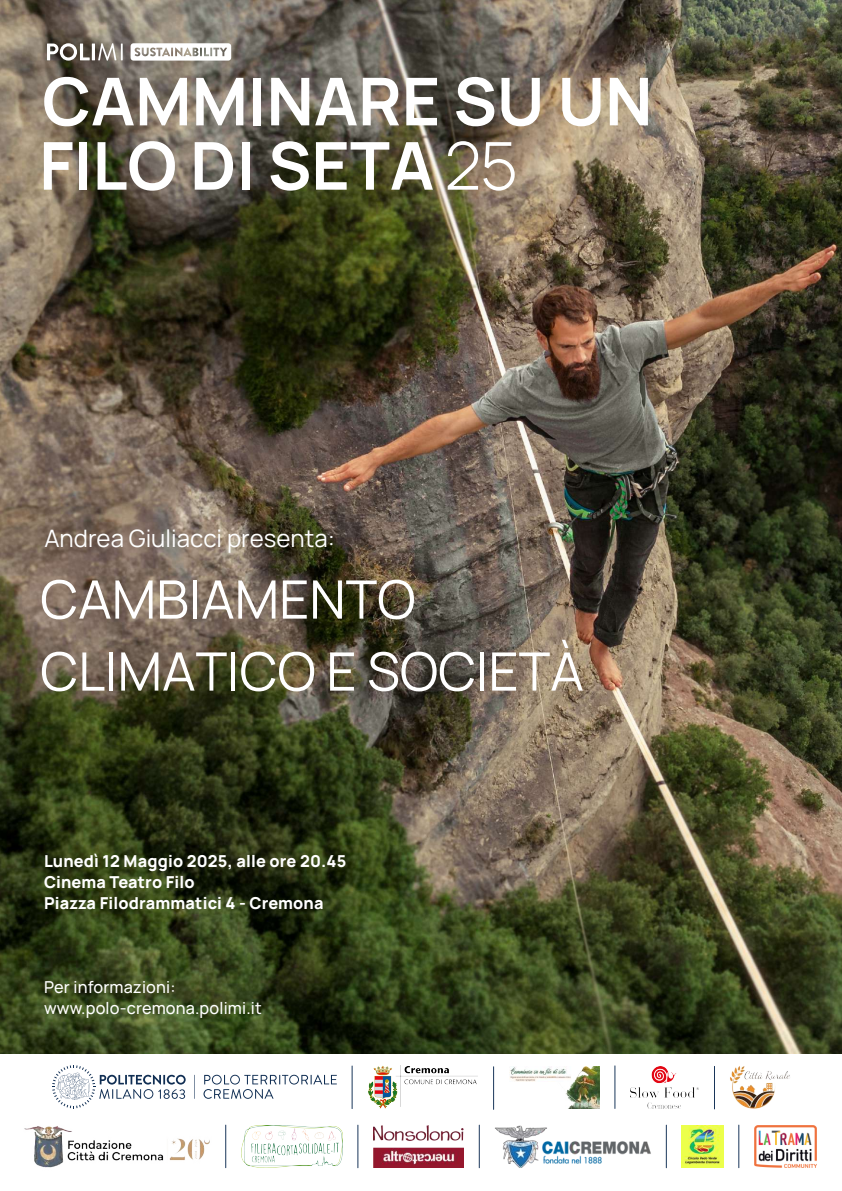
<style>
.page{position:relative;width:842px;height:1191px;background:#fff}
.page>*{position:absolute;margin:0;border:0;box-sizing:border-box;transform-origin:0 0}
.t1{font:700 66px/64.3px "Manrope";color:#fff}
.t2{font:53px/72px "Manrope";color:#fff}
.t3{font:24px "Manrope";color:#fff}
.t4{font:800 16.4px/21px "Manrope";letter-spacing:.01em;color:#fff}
.t5{font:500 16.4px/21px "Manrope";letter-spacing:.01em;color:#fff}
.s1{font-weight:300}
</style>
<div class="page">
<img style="left:0;top:0;width:842px;height:1054px">
<svg style="left:47px;top:43px;width:43px;height:18px"></svg>
<hr style="left:92px;top:44px;width:3px;height:16px;background:#fff">
<svg style="left:98px;top:43px;width:25px;height:18px"></svg>
<svg style="left:131px;top:43px;width:100px;height:18px"></svg>
<svg style="left:52px;top:1065px;width:134px;height:43px"></svg>
<svg style="left:203px;top:1074px;width:133px;height:24px"></svg>
<svg style="left:194px;top:1074px;width:1px;height:24px"></svg>
<hr style="left:479px;top:1124px;width:1px;height:44px;background:#102e53">
<hr style="left:225px;top:1124px;width:1px;height:44px;background:#102e53">
<hr style="left:493px;top:1066px;width:1px;height:43px;background:#102e53">
<hr style="left:352px;top:1065px;width:1px;height:44px;background:#102e53">
<hr style="left:614px;top:1065px;width:1px;height:43px;background:#102e53">
<hr style="left:357px;top:1124px;width:1px;height:44px;background:#102e53">
<hr style="left:666px;top:1124px;width:1px;height:44px;background:#102e53">
<hr style="left:714px;top:1066px;width:1px;height:43px;background:#102e53">
<hr style="left:738px;top:1124px;width:1px;height:44px;background:#102e53">
<hr style="left:34px;top:0;width:1px;height:1191px;background:#ef3e25">
<hr style="left:0;top:1066px;width:842px;height:1px;background:#ef3e25">
<hr style="left:0;top:1109px;width:842px;height:1px;background:#ef3e25">
<hr style="left:336px;top:1066px;width:1px;height:43px;background:#ef3e25">
<hr style="left:367px;top:1066px;width:1px;height:43px;background:#ef3e25">
<hr style="left:478px;top:1065px;width:1px;height:43px;background:#ef3e25">
<hr style="left:508px;top:1066px;width:1px;height:43px;background:#ef3e25">
<hr style="left:599px;top:1065px;width:1px;height:44px;background:#ef3e25">
<hr style="left:630px;top:1066px;width:1px;height:43px;background:#ef3e25">
<hr style="left:241px;top:1125px;width:1px;height:43px;background:#ef3e25">
<hr style="left:0;top:1124px;width:842px;height:1px;background:#ef3e25">
<hr style="left:0;top:1168px;width:842px;height:1px;background:#ef3e25">
<hr style="left:342px;top:1125px;width:1px;height:43px;background:#ef3e25">
<hr style="left:373px;top:1125px;width:1px;height:43px;background:#ef3e25">
<hr style="left:463px;top:1125px;width:1px;height:43px;background:#ef3e25">
<hr style="left:699px;top:1065px;width:1px;height:43px;background:#ef3e25">
<hr style="left:43px;top:36px;width:1px;height:1155px;background:#ef3e25">
<hr style="left:681px;top:1125px;width:1px;height:43px;background:#ef3e25">
<hr style="left:807px;top:0;width:1px;height:1191px;background:#ef3e25">
<hr style="left:723px;top:1125px;width:1px;height:43px;background:#ef3e25">
<img style="left:368px;top:1065px;width:110px;height:43px">
<img style="left:374px;top:1125px;width:89px;height:43px">
<img style="left:631px;top:1066px;width:68px;height:42px">
<img style="left:20px;top:1121px;width:199px;height:52px">
<img style="left:242px;top:1125px;width:100px;height:42px">
<img style="left:493px;top:1124px;width:160px;height:45px">
<img style="left:681px;top:1125px;width:43px;height:42px">
<img style="left:727px;top:1066px;width:64px;height:43px">
<img style="left:754px;top:1125px;width:62px;height:42px">
<img style="left:566px;top:1066px;width:33px;height:42px">
<img style="left:509px;top:1066px;width:63px;height:15px">
<h1 class="t1" style="left:39px;top:64px;width:615px">CAMMINARE SU UN<br>FILO DI SETA <span class="s1">25</span></h1>
<h3 class="t3" style="left:44px;top:520px;width:292px">Andrea Giuliacci presenta:</h3>
<h2 class="t2" style="left:40px;top:560px;width:545px">CAMBIAMENTO<br>CLIMATICO E SOCIETÀ</h2>
<p class="t4" style="left:44px;top:848px;width:304px">Lunedì 12 Maggio 2025, alle ore 20.45<br>Cinema Teatro Filo<br>Piazza Filodrammatici 4 - Cremona</p>
<p class="t5" style="left:44px;top:975px;width:219px">Per informazioni: www.polo-cremona.polimi.it</p>
</div>
